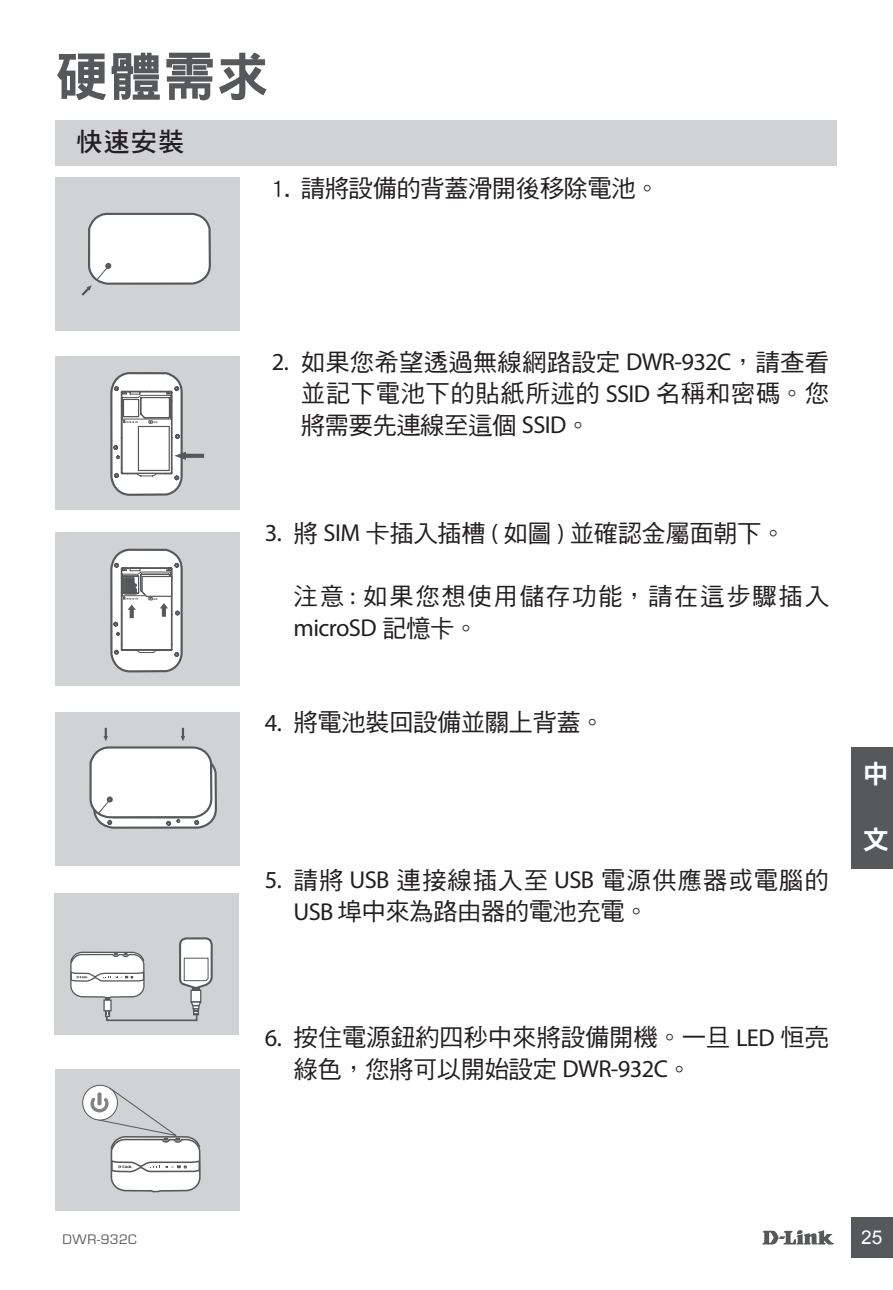
<style>
.page{position:relative;width:893px;height:1290px;background:#fff}
.page>*{position:absolute;margin:0;border:0;box-sizing:border-box;transform-origin:0 0}
.t1{font:52.5px "DF Hei Std W9";color:#57585a}
.t2{font:26.25px "DF Hei Std W7";color:#231f20}
.t3{font:26.25px "DF Hei Std W9";color:#fff}
.t4{font:24.5px/31.5px "DF Hei Std W5";letter-spacing:-.01em;color:#231f20;text-align:justify}
.t5{font:24.5px/31.5px "DF Hei Std W5";letter-spacing:.035em;color:#231f20}
.t6{font:24.5px "DF Hei Std W5";letter-spacing:.065em;color:#231f20}
.t7{font:24.5px "Myriad Pro";letter-spacing:-.025em;color:#231f20}
.t8{font:18.9px "Arial";color:#fff}
.t9{font:14.35px "Eurostile";letter-spacing:.03em;color:#57585a}
.s1{font-family:"Myriad Pro"}
.s2{font-family:"DF Hei Std W5"}
</style>
<div class="page">
<svg style="left:762px;top:1230px;width:72px;height:14px"></svg>
<div style="left:851px;top:1217px;width:42px;height:41px;background:#57585a"></div>
<div style="left:851px;top:747px;width:42px;height:122px;background:#57585a"></div>
<div style="left:55px;top:120px;width:781px;height:45px;background:#d1d2d4"></div>
<div style="left:55px;top:177px;width:184px;height:154px;background:#d1d2d4"></div>
<div style="left:55px;top:356px;width:184px;height:154px;background:#d1d2d4"></div>
<div style="left:55px;top:532px;width:184px;height:154px;background:#d1d2d4"></div>
<div style="left:55px;top:712px;width:184px;height:153px;background:#d1d2d4"></div>
<div style="left:55px;top:893px;width:184px;height:142px;background:#d1d2d4"></div>
<div style="left:55px;top:1069px;width:185px;height:141px;background:#d1d2d4"></div>
<svg style="left:70px;top:937px;width:143px;height:85px"></svg>
<svg style="left:82px;top:1084px;width:119px;height:109px"></svg>
<svg style="left:82px;top:165px;width:130px;height:131px"></svg>
<svg style="left:88px;top:203px;width:124px;height:603px"></svg>
<svg style="left:91px;top:747px;width:126px;height:82px"></svg>
<h1 class="t1" style="left:55px;top:48px;width:215px">硬體需求</h1>
<p class="t2" style="left:76px;top:128px;width:110px">快速安裝</p>
<p class="t4" style="left:272px;top:172px;width:389px">1. 請將設備的背蓋滑開後移除電池。</p>
<p class="t4" style="left:301px;top:346px;width:530px;text-indent:-29px"><span class="s1">2.</span> 如果您希望透過無線網路設定 <span class="s1">DWR-932C</span>，請查看並記下電池下的貼紙所述的 <span class="s1">SSID</span> 名稱和密碼。您將需要先連線至這個 <span class="s1">SSID</span>。</p>
<p class="t4" style="left:265px;top:517px;width:522px"><span class="s1">3.</span> 將 <span class="s1">SIM</span> 卡插入插槽 <span class="s1">(</span> 如圖 <span class="s1">)</span> 並確認金屬面朝下。</p>
<p class="t6" style="left:294px;top:583px;width:537px">注意 <span class="s1">:</span> 如果您想使用儲存功能，請在這步驟插入</p>
<p class="t7" style="left:294px;top:613px;width:186px">microSD <span class="s2">記憶卡。</span></p>
<p class="t4" style="left:265px;top:706px;width:342px"><span class="s1">4.</span> 將電池裝回設備並關上背蓋。</p>
<p class="t5" style="left:294px;top:864px;width:537px;text-indent:-29px"><span class="s1">5.</span> 請將 <span class="s1">USB</span> 連接線插入至 <span class="s1">USB</span> 電源供應器或電腦的<br><span class="s1">USB</span> 埠中來為路由器的電池充電。</p>
<p class="t3" style="left:863px;top:759px;width:25px">中</p>
<p class="t3" style="left:863px;top:826px;width:27px">文</p>
<p class="t4" style="left:294px;top:1021px;width:537px;text-indent:-29px"><span class="s1">6.</span> 按住電源鈕約四秒中來將設備開機。一旦 <span class="s1">LED</span> 恒亮綠色，您將可以開始設定 <span class="s1">DWR-932C</span>。</p>
<p class="t9" style="left:63px;top:1232px;width:76px">DWR-932C</p>
<p class="t8" style="left:861px;top:1224px;width:23px">25</p>
</div>
